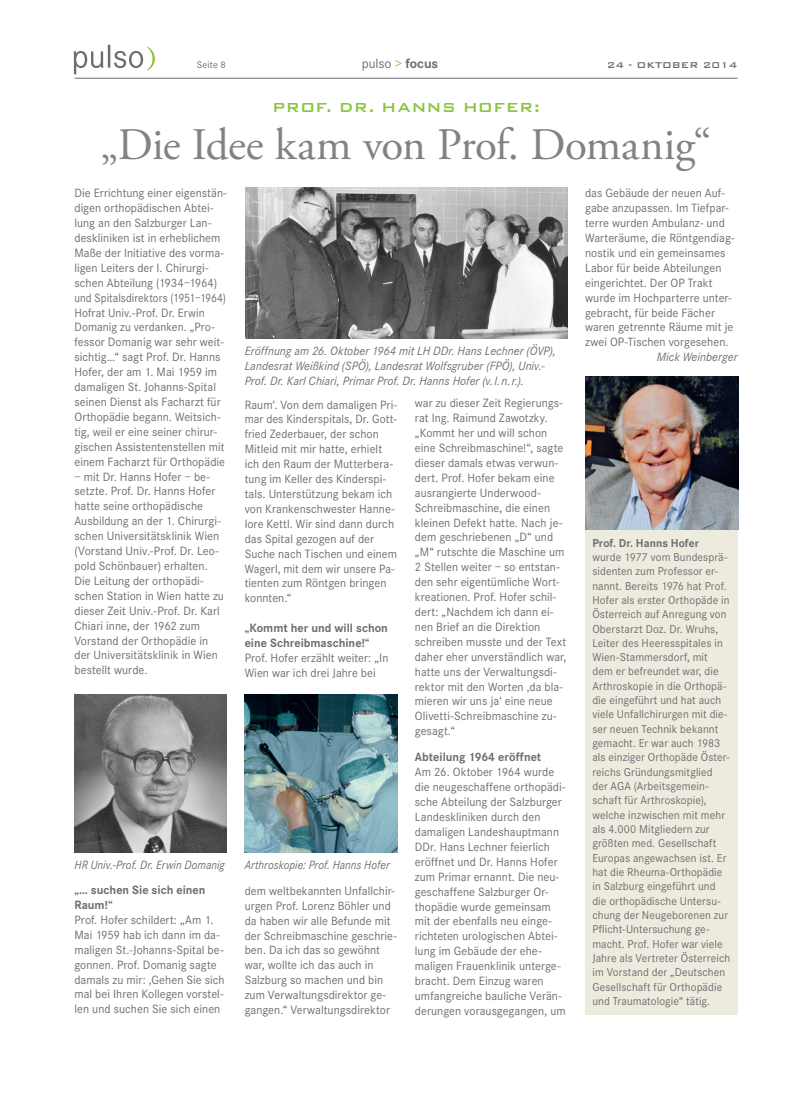
<style>
.page{position:relative;width:805px;height:1099px;background:#fff}
.page>*{position:absolute;margin:0;border:0;box-sizing:border-box;transform-origin:0 0}
.t1{font:45px "Adobe Garamond Pro";letter-spacing:-.015em;color:#808285}
.t2{font:500 17.5px "Bank Gothic BT";letter-spacing:.01em;color:#8bc63e}
.t3{font:13.75px "Corporate S";color:#6c6d70}
.t4{font:12.5px/14.9px "Corporate S";letter-spacing:.005em;color:#6c6d70}
.t5{font:italic 12.5px/14.9px "Corporate S";letter-spacing:.005em;color:#6c6d70}
.t6{font:700 12.5px/14.9px "Corporate S";color:#6c6d70}
.t7{font:italic 12.5px "Corporate S";letter-spacing:.005em;color:#6c6d70;scale:.92 1}
.t8{font:11.88px/14.2px "Corporate S";letter-spacing:.005em;color:#6c6d70}
.t9{font:700 11.88px "Corporate S";letter-spacing:.005em;color:#6c6d70}
.t10{font:500 11.25px "Bank Gothic BT";color:#6c6d70}
.t11{font:10px "Corporate S";letter-spacing:.01em;color:#6c6d70}
.s1{color:#8bc63e}
.s2{font-weight:700}
</style>
<div class="page">
<svg style="left:74px;top:45px;width:81px;height:29px"></svg>
<hr style="left:74px;top:78px;width:663px;height:1px;background:#6c6d70">
<img style="left:245px;top:188px;width:322px;height:150px">
<div style="left:585px;top:503px;width:152px;height:511px;background:#ecebde"></div>
<img style="left:585px;top:377px;width:152px;height:152px">
<img style="left:74px;top:694px;width:153px;height:158px">
<img style="left:244px;top:694px;width:153px;height:158px">
<p class="t11" style="left:197px;top:59px;width:30px">Seite 8</p>
<p class="t3" style="left:361px;top:56px;width:78px">pulso <span class="s1">&gt;</span> <span class="s2">focus</span></p>
<p class="t10" style="left:606px;top:59px;width:132px">24 - OKTOBER 2014</p>
<h2 class="t2" style="left:272px;top:98px;width:269px">PROF. DR. HANNS HOFER:</h2>
<h1 class="t1" style="left:101px;top:118px;width:612px">„Die Idee kam von Prof. Domanig“</h1>
<p class="t4" style="left:74px;top:186px;width:154px">Die Errichtung einer eigenstän&shy;digen orthopädischen Abtei&shy;lung an den Salzburger Lan&shy;deskliniken ist in erheblichem<br>Maße der Initiative des vorma&shy;ligen Leiters der I. Chirurgi&shy;schen Abteilung (1934–1964) und Spitalsdirektors (1951–1964)<br>Hofrat Univ.-Prof. Dr. Erwin<br>Domanig zu verdanken. „Pro&shy;fessor Domanig war sehr weit&shy;sichtig…“ sagt Prof. Dr. Hanns<br>Hofer, der am 1. Mai 1959 im damaligen St. Johanns-Spital seinen Dienst als Facharzt für<br>Orthopädie begann. Weitsich&shy;tig, weil er eine seiner chirur&shy;gischen Assistentenstellen mit einem Facharzt für Orthopädie</p>
<p class="t4" style="left:74px;top:469px;width:151px">– mit Dr. Hanns Hofer – be&shy;setzte. Prof. Dr. Hanns Hofer hatte seine orthopädische<br>Ausbildung an der 1. Chirurgi&shy;schen Universitätsklinik Wien (Vorstand Univ.-Prof. Dr. Leo&shy;pold Schönbauer) erhalten.<br>Die Leitung der orthopädi&shy;schen Station in Wien hatte zu dieser Zeit Univ.-Prof. Dr. Karl<br>Chiari inne, der 1962 zum<br>Vorstand der Orthopädie in der Universitätsklinik in Wien bestellt wurde.</p>
<p class="t5" style="left:244px;top:343px;width:312px">Eröffnung am 26. Oktober 1964 mit LH DDr. Hans Lechner (ÖVP),<br>Landesrat Weißkind (SPÖ), Landesrat Wolfsgruber (FPÖ), Univ.-<br>Prof. Dr. Karl Chiari, Primar Prof. Dr. Hanns Hofer (v.l.n.r.).</p>
<p class="t4" style="left:415px;top:396px;width:153px">war zu dieser Zeit Regierungs&shy;rat Ing. Raimund Zawotzky. „Kommt her und will schon eine Schreibmaschine!“, sagte dieser damals etwas verwun&shy;dert. Prof. Hofer bekam eine ausrangierte Underwood-<br>Schreibmaschine, die einen kleinen Defekt hatte. Nach je&shy;dem geschriebenen „D“ und „M“ rutschte die Maschine um<br>2 Stellen weiter – so entstan&shy;den sehr eigentümliche Wort&shy;kreationen. Prof. Hofer schil&shy;dert: „Nachdem ich dann ei&shy;nen Brief an die Direktion schreiben musste und der Text daher eher unverständlich war, hatte uns der Verwaltungsdi&shy;rektor mit den Worten ‚da bla&shy;mieren wir uns ja‘ eine neue<br>Olivetti-Schreibmaschine zu&shy;gesagt.“</p>
<p class="t6" style="left:415px;top:750px;width:128px">Abteilung 1964 eröffnet</p>
<p class="t4" style="left:415px;top:765px;width:152px">Am 26. Oktober 1964 wurde die neugeschaffene orthopädi&shy;sche Abteilung der Salzburger<br>Landeskliniken durch den damaligen Landeshauptmann<br>DDr. Hans Lechner feierlich eröffnet und Dr. Hanns Hofer zum Primar ernannt. Die neu&shy;geschaffene Salzburger Or&shy;thopädie wurde gemeinsam mit der ebenfalls neu einge&shy;richteten urologischen Abtei&shy;lung im Gebäude der ehe&shy;maligen Frauenklinik unterge&shy;bracht. Dem Einzug waren umfangreiche bauliche Verän&shy;derungen vorausgegangen, um</p>
<p class="t4" style="left:244px;top:397px;width:154px">Raum‘. Von dem damaligen Pri&shy;mar des Kinderspitals, Dr. Gott&shy;fried Zederbauer, der schon<br>Mitleid mit mir hatte, erhielt ich den Raum der Mutterbera&shy;tung im Keller des Kinderspi&shy;tals. Unterstützung bekam ich von Krankenschwester Hanne&shy;lore Kettl. Wir sind dann durch das Spital gezogen auf der<br>Suche nach Tischen und einem<br>Wagerl, mit dem wir unsere Pa&shy;tienten zum Röntgen bringen konnten.“</p>
<p class="t6" style="left:244px;top:620px;width:145px">„Kommt her und will schon eine Schreibmaschine!“</p>
<p class="t4" style="left:244px;top:650px;width:145px">Prof. Hofer erzählt weiter: „In<br>Wien war ich drei Jahre bei</p>
<p class="t7" style="left:74px;top:857px;width:165px">HR Univ.-Prof. Dr. Erwin Domanig</p>
<p class="t7" style="left:244px;top:857px;width:159px">Arthroskopie: Prof. Hanns Hofer</p>
<p class="t6" style="left:74px;top:882px;width:132px">„… suchen Sie sich einen<br>Raum!“</p>
<p class="t4" style="left:74px;top:912px;width:152px">Prof. Hofer schildert: „Am 1.<br>Mai 1959 hab ich dann im da&shy;maligen St.-Johanns-Spital be&shy;gonnen. Prof. Domanig sagte damals zu mir: ‚Gehen Sie sich mal bei Ihren Kollegen vorstel&shy;len und suchen Sie sich einen</p>
<p class="t4" style="left:244px;top:883px;width:154px">dem weltbekannten Unfallchir&shy;urgen Prof. Lorenz Böhler und da haben wir alle Befunde mit der Schreibmaschine geschrie&shy;ben. Da ich das so gewöhnt war, wollte ich das auch in<br>Salzburg so machen und bin zum Verwaltungsdirektor ge&shy;gangen.“ Verwaltungsdirektor</p>
<p class="t4" style="left:585px;top:186px;width:151px">das Gebäude der neuen Auf&shy;gabe anzupassen. Im Tiefpar&shy;terre wurden Ambulanz- und<br>Warteräume, die Röntgendiag&shy;nostik und ein gemeinsames<br>Labor für beide Abteilungen eingerichtet. Der OP Trakt wurde im Hochparterre unter&shy;gebracht, für beide Fächer waren getrennte Räume mit je zwei OP-Tischen vorgesehen.</p>
<p class="t5" style="left:656px;top:350px;width:82px">Mick Weinberger</p>
<p class="t9" style="left:592px;top:536px;width:108px">Prof. Dr. Hanns Hofer</p>
<p class="t8" style="left:592px;top:550px;width:139px">wurde 1977 vom Bundesprä&shy;sidenten zum Professor er&shy;nannt. Bereits 1976 hat Prof.<br>Hofer als erster Orthopäde in<br>Österreich auf Anregung von<br>Oberstarzt Doz. Dr. Wruhs,<br>Leiter des Heeresspitales in<br>Wien-Stammersdorf, mit dem er befreundet war, die<br>Arthroskopie in die Orthopä&shy;die eingeführt und hat auch viele Unfallchirurgen mit die&shy;ser neuen Technik bekannt gemacht. Er war auch 1983 als einziger Orthopäde Öster&shy;reichs Gründungsmitglied der AGA (Arbeitsgemein&shy;schaft für Arthroskopie), welche inzwischen mit mehr als 4.000 Mitgliedern zur größten med. Gesellschaft<br>Europas angewachsen ist. Er hat die Rheuma-Orthopädie in Salzburg eingeführt und die orthopädische Untersu&shy;chung der Neugeborenen zur<br>Pflicht-Untersuchung ge&shy;macht. Prof. Hofer war viele<br>Jahre als Vertreter Österreich im Vorstand der „Deutschen<br>Gesellschaft für Orthopädie und Traumatologie“ tätig.</p>
</div>
